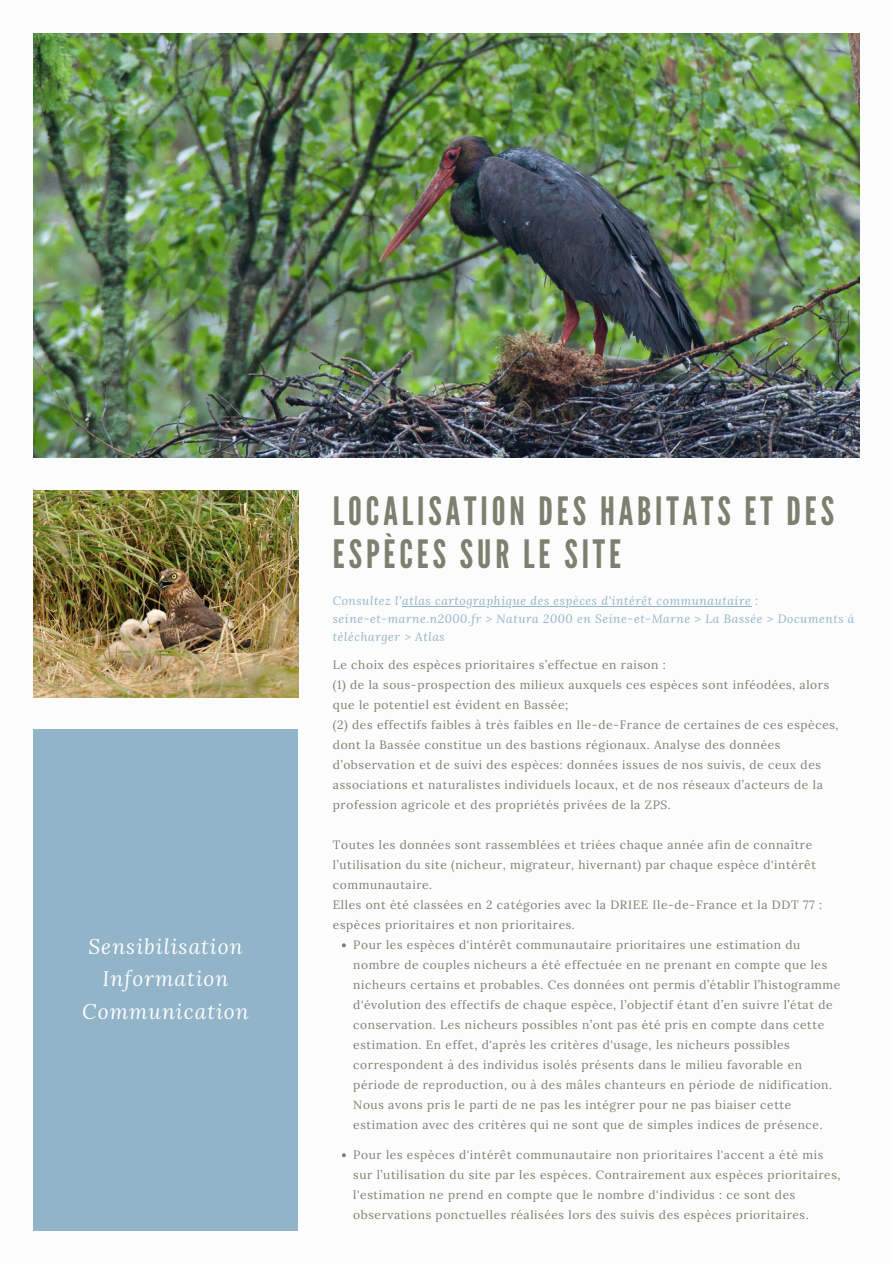
<style>
.page{position:relative;width:893px;height:1264px;background:#fff}
.page>*{position:absolute;margin:0;border:0;box-sizing:border-box;transform-origin:0 0}
.t1{font:39px/42.8px "League Gothic";letter-spacing:.1em;color:#7d806f}
.t2{font:italic 21px "Lora";letter-spacing:.05em;color:#fcfcfc}
.t3{font:12px/20px "Lora";letter-spacing:.05em;color:#7d806f}
.t4{font:italic 12px/18px "Lora";letter-spacing:.05em;color:#92b4c9}
</style>
<div class="page">
<img style="left:33px;top:33px;width:826px;height:424px">
<img style="left:33px;top:491px;width:266px;height:206px">
<div style="left:33px;top:729px;width:265px;height:501px;background:#92b4c9"></div>
<hr style="left:402px;top:606px;width:349px;height:1px;background:#92b4c9">
<svg style="left:342px;top:943px;width:4px;height:4px"></svg>
<svg style="left:342px;top:1153px;width:4px;height:4px"></svg>
<p class="t2" style="left:88px;top:931px;width:156px">Sensibilisation</p>
<p class="t2" style="left:103px;top:964px;width:127px">Information</p>
<p class="t2" style="left:82px;top:997px;width:168px">Communication</p>
<p class="t1" style="left:333px;top:491px;width:502px">LOCALISATION DES HABITATS ET DES<br>ESPÈCES SUR LE SITE</p>
<p class="t4" style="left:333px;top:591px;width:427px">Consultez l'atlas cartographique des espèces d'intérêt communautaire :</p>
<p class="t4" style="left:333px;top:609px;width:523px">seine-et-marne.n2000.fr &gt; Natura 2000 en Seine-et-Marne &gt; La Bassée &gt; Documents à télécharger &gt; Atlas</p>
<p class="t3" style="left:333px;top:655px;width:334px">Le choix des espèces prioritaires s’effectue en raison :</p>
<p class="t3" style="left:333px;top:675px;width:498px">(1) de la sous-prospection des milieux auxquels ces espèces sont inféodées, alors que le potentiel est évident en Bassée;</p>
<p class="t3" style="left:333px;top:715px;width:507px">(2) des effectifs faibles à très faibles en Ile-de-France de certaines de ces espèces, dont la Bassée constitue un des bastions régionaux. Analyse des données d’observation et de suivi des espèces: données issues de nos suivis, de ceux des associations et naturalistes individuels locaux, et de nos réseaux d’acteurs de la profession agricole et des propriétés privées de la ZPS.</p>
<p class="t3" style="left:333px;top:835px;width:484px">Toutes les données sont rassemblées et triées chaque année afin de connaître l’utilisation du site (nicheur, migrateur, hivernant) par chaque espèce d'intérêt communautaire.</p>
<p class="t3" style="left:333px;top:895px;width:490px">Elles ont été classées en 2 catégories avec la DRIEE Ile-de-France et la DDT 77 : espèces prioritaires et non prioritaires.</p>
<p class="t3" style="left:353px;top:934px;width:488px">Pour les espèces d'intérêt communautaire prioritaires une estimation du nombre de couples nicheurs a été effectuée en ne prenant en compte que les nicheurs certains et probables. Ces données ont permis d’établir l’histogramme d'évolution des effectifs de chaque espèce, l’objectif étant d’en suivre l’état de conservation. Les nicheurs possibles n’ont pas été pris en compte dans cette estimation. En effet, d'après les critères d'usage, les nicheurs possibles correspondent à des individus isolés présents dans le milieu favorable en période de reproduction, ou à des mâles chanteurs en période de nidification.<br>Nous avons pris le parti de ne pas les intégrer pour ne pas biaiser cette estimation avec des critères qui ne sont que de simples indices de présence.</p>
<p class="t3" style="left:353px;top:1144px;width:488px">Pour les espèces d'intérêt communautaire non prioritaires l'accent a été mis sur l’utilisation du site par les espèces. Contrairement aux espèces prioritaires, l'estimation ne prend en compte que le nombre d'individus : ce sont des observations ponctuelles réalisées lors des suivis des espèces prioritaires.</p>
</div>
